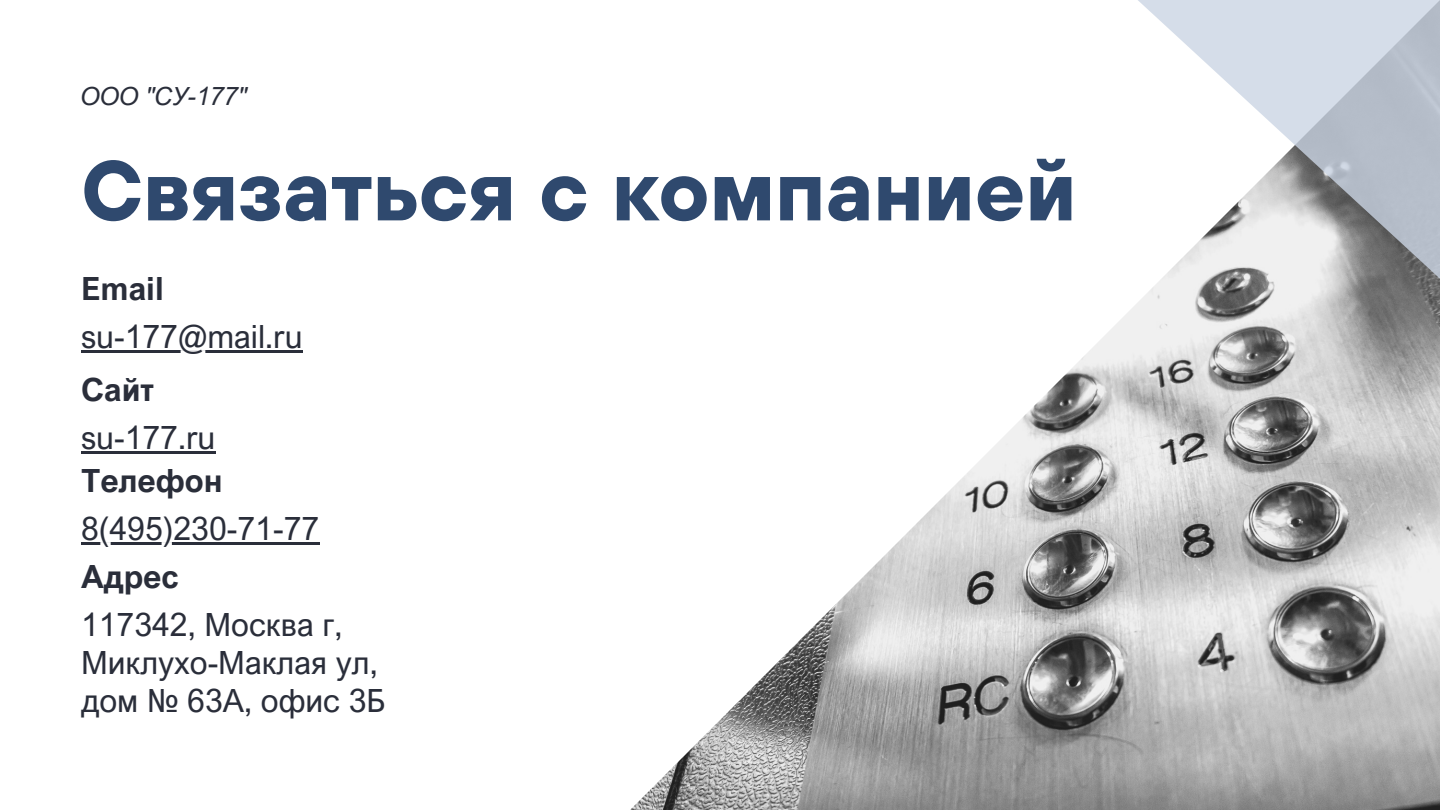
<style>
.page{position:relative;width:1440px;height:810px;background:#fff}
.page>*{position:absolute;margin:0;border:0;box-sizing:border-box;transform-origin:0 0}
.t1{font:700 85px "TT Hoves";color:#2f496e}
.t2{font:32px "Arial Nova";color:#2a2e3a}
.t3{font:700 32px "Arial Nova";color:#2a2e3a}
.t4{font:italic 25px "Arial Nova";color:#2a2e3a}
</style>
<div class="page">
<img style="left:630px;top:279px;width:810px;height:531px">
<svg style="left:1138px;top:0;width:302px;height:279px"></svg>
<hr style="left:81px;top:350px;width:222px;height:3px;background:#2a2e3a">
<hr style="left:81px;top:451px;width:134px;height:3px;background:#2a2e3a">
<hr style="left:81px;top:542px;width:238px;height:3px;background:#2a2e3a">
<p class="t4" style="left:81px;top:80px;width:168px">ООО "СУ-177"</p>
<p class="t1" style="left:81px;top:135px;width:997px">Связаться с компанией</p>
<p class="t3" style="left:81px;top:269px;width:84px">Email</p>
<p class="t2" style="left:81px;top:317px;width:223px">su-177@mail.ru</p>
<p class="t3" style="left:81px;top:370px;width:75px">Сайт</p>
<p class="t2" style="left:81px;top:418px;width:136px">su-177.ru</p>
<p class="t3" style="left:81px;top:461px;width:143px">Телефон</p>
<p class="t2" style="left:81px;top:509px;width:240px">8(495)230-71-77</p>
<p class="t3" style="left:81px;top:557px;width:100px">Адрес</p>
<p class="t2" style="left:81px;top:604px;width:263px">117342, Москва г,</p>
<p class="t2" style="left:81px;top:643px;width:298px">Миклухо-Маклая ул,</p>
<p class="t2" style="left:81px;top:681px;width:306px">дом № 63А, офис 3Б</p>
</div>
